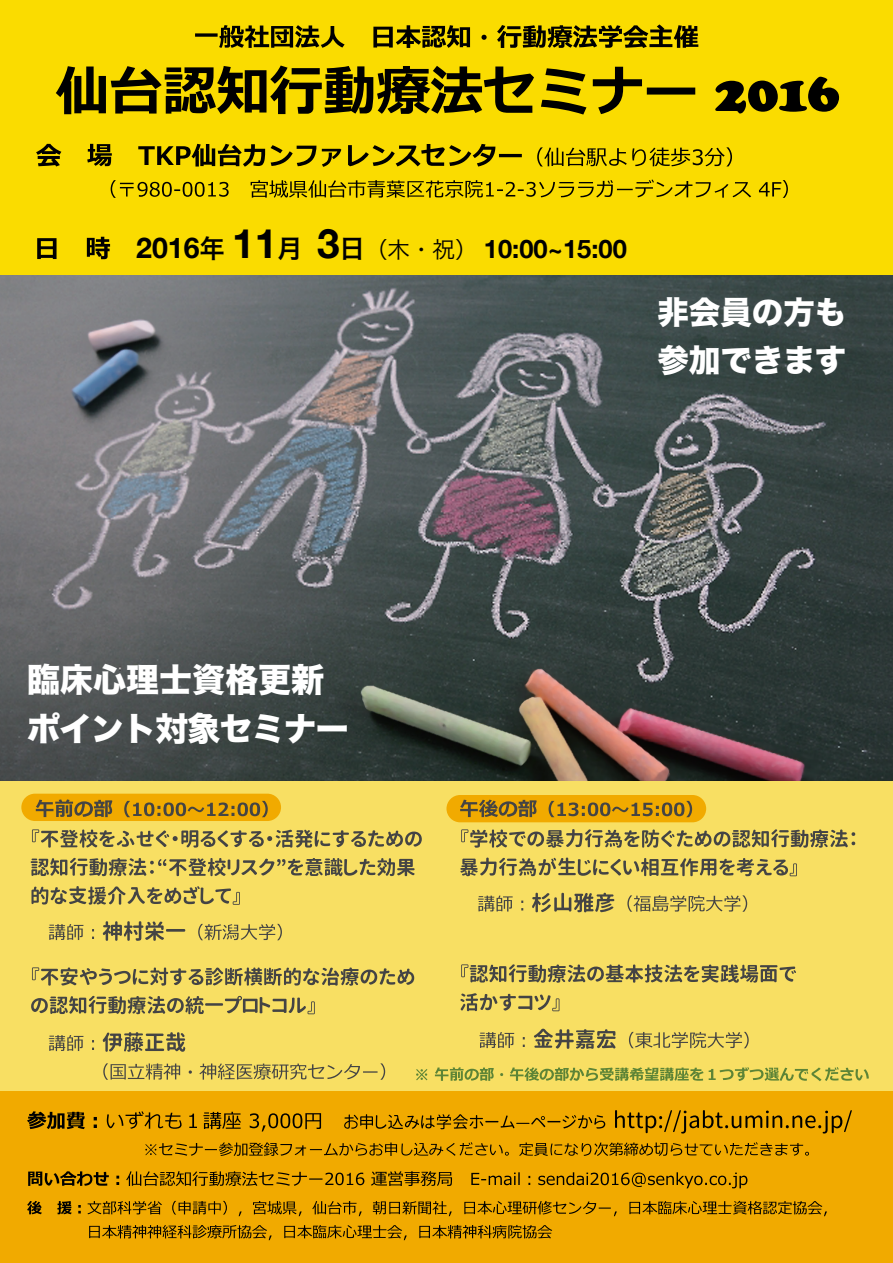
<style>
.page{position:relative;width:893px;height:1263px;background:#fff}
.page>*{position:absolute;margin:0;border:0;box-sizing:border-box;transform-origin:0 0}
.t1{font:900 54px "Cooper";color:#000}
.t2{font:33px/49.5px "Hira Kaku Std W8";letter-spacing:-.03em;color:#fff}
.t3{font:31.5px/48px "Hira Kaku Std W8";color:#fff}
.t4{font:700 25.5px "Helvetica Neue";color:#000}
.s1{font-size:28.5px}
.s2{font-family:"Hira Kaku Pro N W6";font-weight:400}
.s3{font-size:40.5px}
.s4{font-family:"Hira Kaku Pro N W3";font-weight:400;font-size:22.5px}
</style>
<div class="page">
<img style="left:0;top:275px;width:892px;height:506px">
<div style="left:0;top:781px;width:892px;height:310px;background:#f8df63"></div>
<div style="left:21px;top:794px;width:260px;height:27px;background:#f1aa00;border-radius:14px"></div>
<div style="left:0;top:0;width:892px;height:274px;background:#fadc00"></div>
<svg style="left:195px;top:24px;width:503px;height:24px"></svg>
<svg style="left:56px;top:66px;width:639px;height:49px"></svg>
<svg style="left:36px;top:144px;width:76px;height:23px"></svg>
<svg style="left:138px;top:144px;width:384px;height:23px"></svg>
<svg style="left:537px;top:147px;width:195px;height:19px"></svg>
<svg style="left:111px;top:179px;width:676px;height:19px"></svg>
<svg style="left:37px;top:237px;width:73px;height:22px"></svg>
<div style="left:0;top:1091px;width:892px;height:172px;background:#f1aa00"></div>
<svg style="left:27px;top:1111px;width:70px;height:18px"></svg>
<svg style="left:107px;top:1111px;width:90px;height:18px"></svg>
<svg style="left:203px;top:1112px;width:118px;height:20px"></svg>
<svg style="left:344px;top:1114px;width:261px;height:15px"></svg>
<svg style="left:615px;top:1110px;width:236px;height:24px"></svg>
<svg style="left:145px;top:1142px;width:364px;height:14px"></svg>
<svg style="left:519px;top:1142px;width:290px;height:14px"></svg>
<svg style="left:28px;top:1171px;width:91px;height:15px"></svg>
<svg style="left:126px;top:1171px;width:238px;height:15px"></svg>
<svg style="left:371px;top:1171px;width:81px;height:15px"></svg>
<svg style="left:471px;top:1172px;width:276px;height:16px"></svg>
<svg style="left:27px;top:1201px;width:54px;height:13px"></svg>
<svg style="left:88px;top:1201px;width:529px;height:15px"></svg>
<svg style="left:629px;top:1201px;width:198px;height:15px"></svg>
<svg style="left:89px;top:1225px;width:463px;height:15px"></svg>
<div style="left:446px;top:795px;width:260px;height:27px;background:#f1aa00;border-radius:14px"></div>
<svg style="left:36px;top:799px;width:76px;height:18px"></svg>
<svg style="left:124px;top:801px;width:144px;height:16px"></svg>
<svg style="left:32px;top:829px;width:390px;height:19px"></svg>
<svg style="left:31px;top:858px;width:383px;height:18px"></svg>
<svg style="left:31px;top:886px;width:209px;height:19px"></svg>
<svg style="left:49px;top:924px;width:45px;height:16px"></svg>
<svg style="left:103px;top:921px;width:82px;height:20px"></svg>
<svg style="left:198px;top:924px;width:84px;height:16px"></svg>
<svg style="left:32px;top:967px;width:382px;height:19px"></svg>
<svg style="left:31px;top:996px;width:284px;height:18px"></svg>
<svg style="left:49px;top:1035px;width:45px;height:16px"></svg>
<svg style="left:103px;top:1032px;width:82px;height:20px"></svg>
<svg style="left:103px;top:1063px;width:282px;height:17px"></svg>
<svg style="left:460px;top:800px;width:76px;height:17px"></svg>
<svg style="left:548px;top:801px;width:144px;height:16px"></svg>
<svg style="left:461px;top:829px;width:394px;height:19px"></svg>
<svg style="left:460px;top:858px;width:336px;height:18px"></svg>
<svg style="left:478px;top:896px;width:45px;height:16px"></svg>
<svg style="left:532px;top:893px;width:82px;height:19px"></svg>
<svg style="left:627px;top:895px;width:120px;height:17px"></svg>
<svg style="left:461px;top:964px;width:335px;height:19px"></svg>
<svg style="left:460px;top:993px;width:99px;height:18px"></svg>
<svg style="left:479px;top:1032px;width:45px;height:16px"></svg>
<svg style="left:534px;top:1029px;width:81px;height:20px"></svg>
<svg style="left:629px;top:1032px;width:119px;height:16px"></svg>
<svg style="left:416px;top:1069px;width:11px;height:11px"></svg>
<svg style="left:435px;top:1067px;width:433px;height:14px"></svg>
<h1 class="t1" style="left:714px;top:61px;width:126px">2016</h1>
<p class="t4" style="left:136px;top:226px;width:492px"><span class="s1">2016</span><span class="s2">年</span> <span class="s3">11</span><span class="s2">月</span> <span class="s3">3</span><span class="s2">日</span><span class="s4">（木・祝）</span> 10:00~15:00</p>
<p class="t3" style="left:657px;top:289px;width:190px">非会員の方も参加できます</p>
<p class="t2" style="left:27px;top:655px;width:323px">臨床心理士資格更新ポイント対象セミナー</p>
</div>
